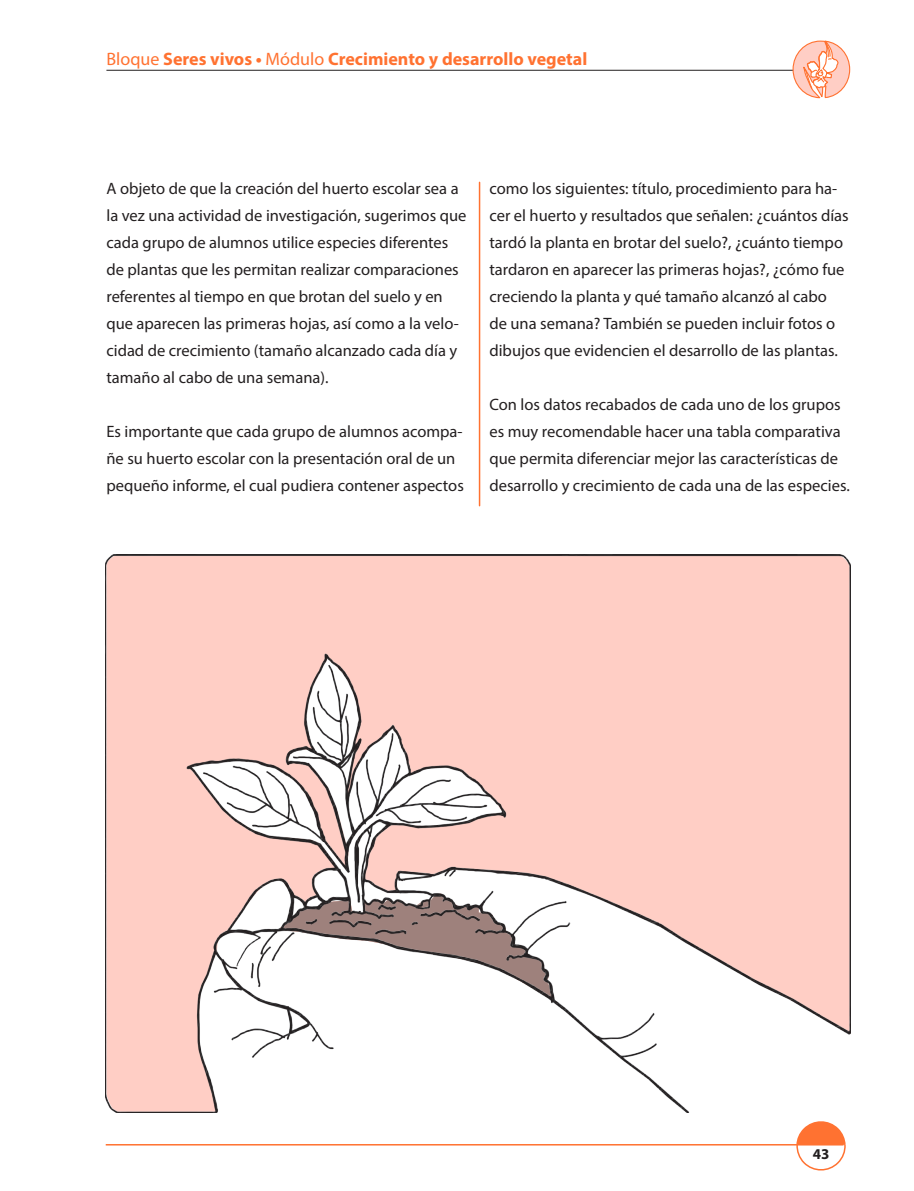
<style>
.page{position:relative;width:914px;height:1191px;background:#fff}
.page>*{position:absolute;margin:0;border:0;box-sizing:border-box;transform-origin:0 0}
.t1{font:700 18px "Myriad Pro";color:#ff7231}
.Texto_11{font:16.5px/27px "Myriad Pro";color:#231f20}
.t2{font:700 15px "Myriad Pro";color:#231f20}
.s1{font-weight:400}
</style>
<div class="page">
<hr style="left:106px;top:70px;width:688px;height:1px;background:#231f20">
<svg style="left:795px;top:1121px;width:51px;height:50px"></svg>
<hr style="left:106px;top:1143px;width:737px;height:2px;background:#ff7231">
<svg style="left:791px;top:40px;width:59px;height:59px"></svg>
<hr style="left:478px;top:182px;width:2px;height:323px;background:#ff7231">
<img style="left:106px;top:554px;width:744px;height:557px">
<p class="t1" style="left:106px;top:47px;width:482px"><span class="s1">Bloque</span> Seres vivos • <span class="s1">Módulo</span> Crecimiento y desarrollo vegetal</p>
<p class="Texto_11" style="left:106px;top:175px;width:361px">A objeto de que la creación del huerto escolar sea a la vez una actividad de investigación, sugerimos que cada grupo de alumnos utilice especies diferentes de plantas que les permitan realizar comparaciones referentes al tiempo en que brotan del suelo y en que aparecen las primeras hojas, así como a la velo&shy;cidad de crecimiento (tamaño alcanzado cada día y tamaño al cabo de una semana).</p>
<p class="Texto_11" style="left:106px;top:418px;width:359px">Es importante que cada grupo de alumnos acompa&shy;ñe su huerto escolar con la presentación oral de un pequeño informe, el cual pudiera contener aspectos</p>
<p class="Texto_11" style="left:489px;top:175px;width:361px">como los siguientes: título, procedimiento para ha&shy;cer el huerto y resultados que señalen: ¿cuántos días tardó la planta en brotar del suelo?, ¿cuánto tiempo tardaron en aparecer las primeras hojas?, ¿cómo fue creciendo la planta y qué tamaño alcanzó al cabo<br>de una semana? También se pueden incluir fotos o dibujos que evidencien el desarrollo de las plantas.</p>
<p class="Texto_11" style="left:489px;top:390px;width:362px">Con los datos recabados de cada uno de los grupos es muy recomendable hacer una tabla comparativa que permita diferenciar mejor las características de desarrollo y crecimiento de cada una de las especies.</p>
<p class="t2" style="left:812px;top:1143px;width:18px">43</p>
</div>
